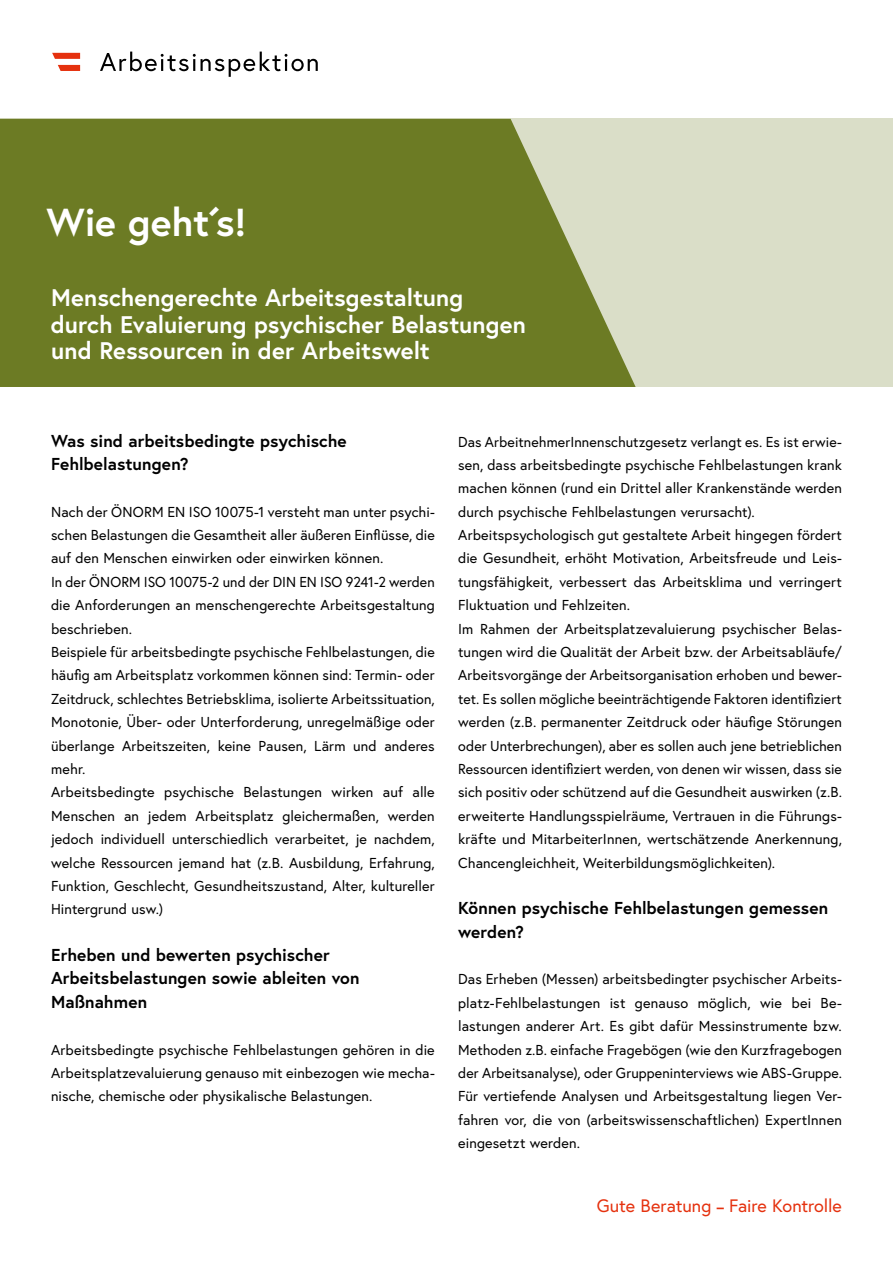
<style>
.page{position:relative;width:893px;height:1263px;background:#fff}
.page>*{position:absolute;margin:0;border:0;box-sizing:border-box;transform-origin:0 0}
.t1{font:700 39px "Europa Austria";color:#fff}
.t2{font:700 24px/26.4px "Europa Austria";color:#fff}
.t3{font:18px "Europa Austria";letter-spacing:-.005em;color:#e5310e}
.Merkblatt_h1{font:700 17.25px/23.4px "Europa Austria";letter-spacing:.005em;color:#000}
.Merkblatt_p_Abstand_danach{font:14.4px/23.4px "Europa Austria";letter-spacing:.01em;color:#000;text-align:justify}
.Merkblatt_p{font:14.4px/23.4px "Europa Austria";letter-spacing:.01em;color:#000;text-align:justify}
.s1{font-weight:700;font-size:14.4px}
</style>
<div class="page">
<svg style="left:100px;top:52px;width:218px;height:25px"></svg>
<svg style="left:52px;top:53px;width:28px;height:6px"></svg>
<svg style="left:58px;top:65px;width:22px;height:6px"></svg>
<div style="left:0;top:119px;width:893px;height:268px;background:#dadec8"></div>
<svg style="left:0;top:119px;width:636px;height:268px;background:#768433"></svg>
<h1 class="t1" style="left:46px;top:196px;width:201px">Wie geht´s!</h1>
<h2 class="t2" style="left:51px;top:284px;width:477px">Menschengerechte Arbeitsgestaltung durch Evaluierung psychischer Belastungen und Ressourcen in der Arbeitswelt</h2>
<h1 class="Merkblatt_h1" style="left:51px;top:428px;width:297px">Was sind arbeitsbedingte psychische<br>Fehlbelastungen?</h1>
<p class="Merkblatt_p" style="left:51px;top:500px;width:385px">Nach der ÖNORM EN ISO 10075-1 versteht man unter psychi&shy;schen Belastungen die Gesamtheit aller äußeren Einflüsse, die auf den Menschen einwirken oder einwirken können.</p>
<p class="Merkblatt_p" style="left:51px;top:570px;width:385px">In der ÖNORM ISO 10075-2 und der DIN EN ISO 9241-2 werden die Anforderungen an menschengerechte Arbeitsgestaltung beschrieben.</p>
<p class="Merkblatt_p" style="left:51px;top:640px;width:385px">Beispiele für arbeitsbedingte psychische Fehlbelastungen, die häufig am Arbeitsplatz vorkommen können sind: Termin- oder Zeitdruck, schlechtes Betriebsklima, isolierte Arbeitssituation, Monotonie, Über- oder Unterforderung, unregelmäßige oder überlange Arbeitszeiten, keine Pausen, Lärm und anderes mehr.</p>
<p class="Merkblatt_p_Abstand_danach" style="left:51px;top:780px;width:385px">Arbeitsbedingte psychische Belastungen wirken auf alle Menschen an jedem Arbeitsplatz gleichermaßen, werden jedoch individuell unterschiedlich verarbeitet, je nachdem, welche Ressourcen jemand hat (z.B. Ausbildung, Erfahrung, Funktion, Geschlecht, Gesundheitszustand, Alter, kultureller Hintergrund usw.)</p>
<h1 class="Merkblatt_h1" style="left:51px;top:943px;width:310px">Erheben und bewerten psychischer<br>Arbeitsbelastungen sowie ableiten von<br>Maßnahmen</h1>
<p class="Merkblatt_p" style="left:51px;top:1037px;width:385px">Arbeitsbedingte psychische Fehlbelastungen gehören in die Arbeitsplatzevaluierung genauso mit einbezogen wie mecha&shy;nische, chemische oder physikalische Belastungen.</p>
<p class="Merkblatt_p" style="left:458px;top:429px;width:385px">Das ArbeitnehmerInnenschutzgesetz verlangt es. Es ist erwie&shy;sen, dass arbeitsbedingte psychische Fehlbelastungen krank machen können (rund ein Drittel aller Krankenstände werden durch psychische Fehlbelastungen verursacht).</p>
<p class="Merkblatt_p" style="left:458px;top:523px;width:385px">Arbeitspsychologisch gut gestaltete Arbeit hingegen fördert die Gesundheit, erhöht Motivation, Arbeitsfreude und Leis&shy;tungsfähigkeit, verbessert das Arbeitsklima und verringert Fluktuation und Fehlzeiten.</p>
<p class="Merkblatt_p_Abstand_danach" style="left:458px;top:617px;width:385px">Im Rahmen der Arbeitsplatzevaluierung psychischer Belas&shy;tungen wird die Qualität der Arbeit bzw. der Arbeitsabläufe/ Arbeitsvorgänge der Arbeitsorganisation erhoben und bewer&shy;tet. Es sollen mögliche beeinträchtigende Faktoren identifiziert werden (z.B. permanenter Zeitdruck oder häufige Störungen oder Unterbrechungen), aber es sollen auch jene betrieblichen Ressourcen identifiziert werden, von denen wir wissen, dass sie sich positiv oder schützend auf die Gesundheit auswirken (z.B. erweiterte Handlungsspielräume, Vertrauen in die Führungs&shy;kräfte und MitarbeiterInnen, wertschätzende Anerkennung, Chancengleichheit, Weiterbildungsmöglichkeiten).</p>
<h1 class="Merkblatt_h1" style="left:458px;top:896px;width:371px">Können psychische Fehlbelastungen gemessen werden?</h1>
<p class="Merkblatt_p_Abstand_danach" style="left:458px;top:967px;width:385px">Das Erheben (Messen) arbeitsbedingter psychischer Arbeits&shy;platz-Fehlbelastungen ist genauso möglich, wie bei Be&shy;lastungen anderer Art. Es gibt dafür Messinstrumente bzw.<br>Methoden z.B. einfache Fragebögen (wie den Kurzfragebogen der Arbeitsanalyse), oder Gruppeninterviews wie ABS-Gruppe.<br>Für vertiefende Analysen und Arbeitsgestaltung liegen Ver&shy;fahren vor, die von (arbeitswissenschaftlichen) ExpertInnen eingesetzt werden.</p>
<p class="t3" style="left:597px;top:1194px;width:247px">Gute Beratung <span class="s1">–</span> Faire Kontrolle</p>
</div>
